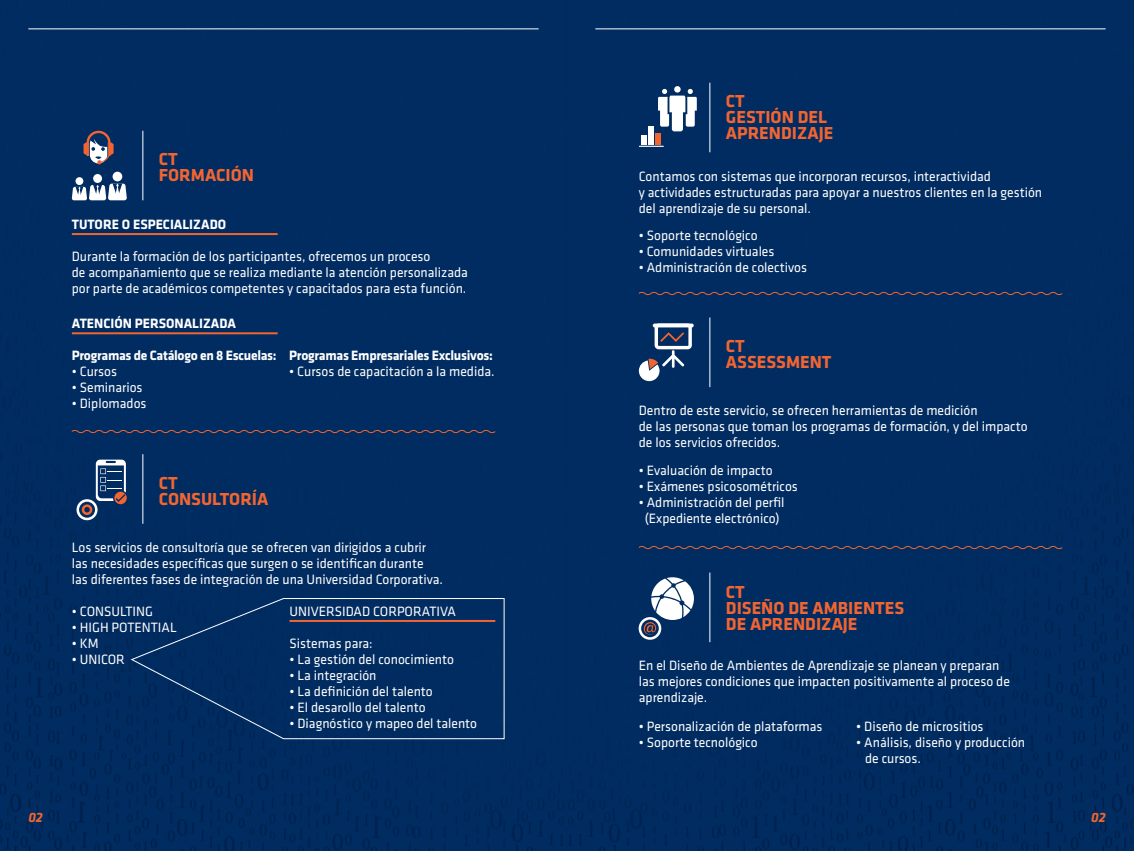
<style>
.page{position:relative;width:1134px;height:851px;background:#fff}
.page>*{position:absolute;margin:0;border:0;box-sizing:border-box;transform-origin:0 0}
.t1{font:700 18px/16px "Klavika";color:#f26531}
.t2{font:14px/16px "Klavika";color:#fff}
.t3{font:700 14px "Klavika";letter-spacing:-.02em;color:#fff}
.t4{font:700 14px "Klavika";color:#fff}
.t5{font:italic 700 14px "Klavika";color:#f26531}
</style>
<div class="page">
<div style="left:0;top:0;width:1134px;height:850px;background:#002c61"></div>
<div style="left:130px;top:597px;width:375px;height:142px;background:#002c61"></div>
<svg style="left:639px;top:323px;width:53px;height:58px"></svg>
<svg style="left:639px;top:577px;width:55px;height:62px"></svg>
<hr style="left:709px;top:83px;width:1px;height:69px;background:#fff">
<hr style="left:709px;top:317px;width:1px;height:70px;background:#fff">
<hr style="left:709px;top:572px;width:1px;height:70px;background:#fff">
<svg style="left:638px;top:291px;width:425px;height:5px;background:#343856"></svg>
<svg style="left:638px;top:545px;width:425px;height:5px;background:#343855"></svg>
<svg style="left:639px;top:146px;width:25px;height:1px"></svg>
<div style="left:642px;top:135px;width:5px;height:10px;background:#fff"></div>
<div style="left:649px;top:126px;width:5px;height:19px;background:#fff"></div>
<div style="left:656px;top:133px;width:5px;height:12px;background:#f26531"></div>
<div style="left:674px;top:86px;width:7px;height:7px;background:#fff;border-radius:50%"></div>
<svg style="left:658px;top:89px;width:39px;height:42px"></svg>
<hr style="left:72px;top:332px;width:206px;height:2px;background:#f26531">
<hr style="left:72px;top:233px;width:206px;height:2px;background:#f26531">
<hr style="left:290px;top:620px;width:205px;height:2px;background:#f26531">
<svg style="left:84px;top:131px;width:30px;height:33px"></svg>
<div style="left:113px;top:172px;width:9px;height:9px;background:#fff;border-radius:50%"></div>
<div style="left:93px;top:174px;width:9px;height:9px;background:#fff;border-radius:50%"></div>
<div style="left:76px;top:177px;width:7px;height:8px;background:#fff;border-radius:50%"></div>
<svg style="left:72px;top:183px;width:55px;height:17px"></svg>
<hr style="left:142px;top:131px;width:1px;height:69px;background:#fff">
<hr style="left:142px;top:454px;width:1px;height:69px;background:#fff">
<svg style="left:71px;top:429px;width:425px;height:5px;background:#343856"></svg>
<svg style="left:77px;top:459px;width:50px;height:61px;background:#3a5479"></svg>
<p class="t1" style="left:159px;top:150px;width:97px">CT<br>FORMACIÓN</p>
<p class="t4" style="left:72px;top:214px;width:156px">TUTORE O ESPECIALIZADO</p>
<p class="t2" style="left:72px;top:247px;width:398px">Durante la formación de los participantes, ofrecemos un proceso<br>de acompañamiento que se realiza mediante la atención personalizada por parte de académicos competentes y capacitados para esta función.</p>
<p class="t3" style="left:72px;top:313px;width:17px">Atención</p>
<p class="t3" style="left:135px;top:313px;width:9px">personalizada</p>
<p class="t3" style="left:72px;top:345px;width:206px">Programas de Catálogo en 8 Escuelas:</p>
<p class="t2" style="left:72px;top:363px;width:47px">• Cursos</p>
<p class="t2" style="left:72px;top:379px;width:72px">• Seminarios</p>
<p class="t2" style="left:72px;top:395px;width:76px">• Diplomados</p>
<p class="t3" style="left:289px;top:345px;width:205px">Programas Empresariales Exclusivos:</p>
<p class="t2" style="left:289px;top:363px;width:207px">• Cursos de capacitación a la medida.</p>
<p class="t1" style="left:159px;top:473px;width:111px">CT<br>CONSULTORÍA</p>
<p class="t2" style="left:72px;top:539px;width:373px">Los servicios de consultoría que se ofrecen van dirigidos a cubrir las necesidades específicas que surgen o se identifican durante las diferentes fases de integración de una Universidad Corporativa.</p>
<p class="t2" style="left:72px;top:602px;width:83px">• CONSULTING</p>
<p class="t2" style="left:72px;top:618px;width:106px">• HIGH POTENTIAL</p>
<p class="t2" style="left:72px;top:634px;width:28px">• KM</p>
<p class="t2" style="left:72px;top:650px;width:55px">• UNICOR</p>
<p class="t2" style="left:290px;top:602px;width:168px">UNIVERSIDAD CORPORATIVA</p>
<p class="t2" style="left:290px;top:634px;width:85px">Sistemas para:</p>
<p class="t2" style="left:290px;top:650px;width:166px">• La gestión del conocimiento</p>
<p class="t2" style="left:290px;top:666px;width:89px">• La integración</p>
<p class="t2" style="left:290px;top:682px;width:145px">• La definición del talento</p>
<p class="t2" style="left:290px;top:698px;width:138px">• El desarollo del talento</p>
<p class="t2" style="left:290px;top:714px;width:189px">• Diagnóstico y mapeo del talento</p>
<p class="t1" style="left:726px;top:92px;width:109px">CT<br>GESTIÓN DEL<br>APRENDIZAJE</p>
<p class="t2" style="left:639px;top:167px;width:405px">Contamos con sistemas que incorporan recursos, interactividad<br>y actividades estructuradas para apoyar a nuestros clientes en la gestión del aprendizaje de su personal.</p>
<p class="t2" style="left:639px;top:226px;width:120px">• Soporte tecnológico</p>
<p class="t2" style="left:639px;top:242px;width:137px">• Comunidades virtuales</p>
<p class="t2" style="left:639px;top:258px;width:170px">• Administración de colectivos</p>
<p class="t1" style="left:726px;top:337px;width:107px">CT<br>ASSESSMENT</p>
<p class="t2" style="left:639px;top:402px;width:390px">Dentro de este servicio, se ofrecen herramientas de medición<br>de las personas que toman los programas de formación, y del impacto de los servicios ofrecidos.</p>
<p class="t2" style="left:639px;top:461px;width:135px">• Evaluación de impacto</p>
<p class="t2" style="left:639px;top:477px;width:161px">• Exámenes psicosométricos</p>
<p class="t2" style="left:639px;top:493px;width:147px;text-align:center">• Administración del perfil (Expediente electrónico)</p>
<p class="t1" style="left:726px;top:583px;width:180px">CT<br>DISEÑO DE AMBIENTES<br>DE APRENDIZAJE</p>
<p class="t2" style="left:639px;top:657px;width:372px">En el Diseño de Ambientes de Aprendizaje se planean y preparan las mejores condiciones que impacten positivamente al proceso de aprendizaje.</p>
<p class="t2" style="left:639px;top:717px;width:185px">• Personalización de plataformas</p>
<p class="t2" style="left:639px;top:733px;width:120px">• Soporte tecnológico</p>
<p class="t2" style="left:856px;top:717px;width:129px">• Diseño de micrositios</p>
<p class="t2" style="left:865px;top:733px;width:162px;text-indent:-9px">• Análisis, diseño y producción de cursos.</p>
<p class="t5" style="left:28px;top:807px;width:16px">02</p>
<p class="t5" style="left:1091px;top:807px;width:16px">02</p>
</div>
